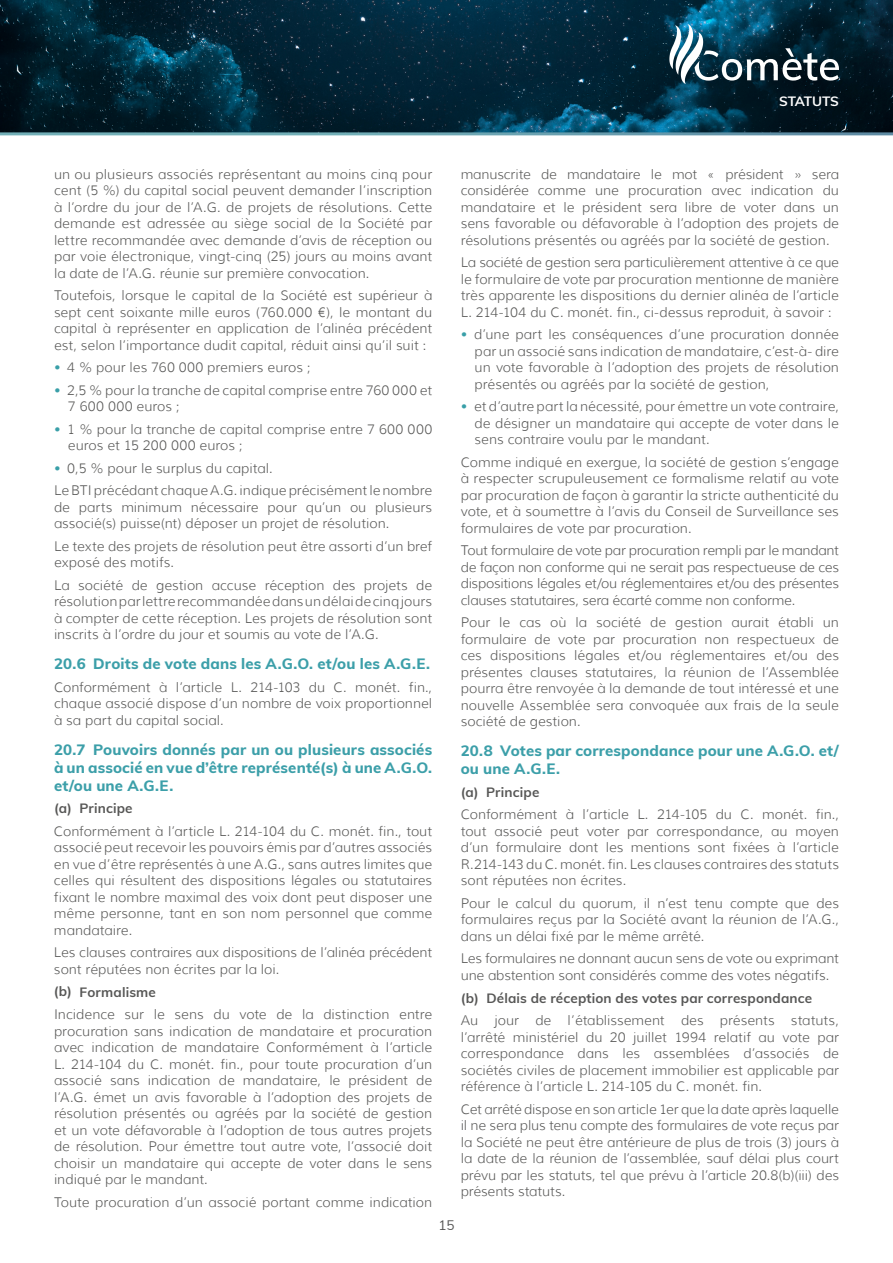
<style>
.page{position:relative;width:893px;height:1263px;background:#fff}
.page>*{position:absolute;margin:0;border:0;box-sizing:border-box;transform-origin:0 0}
.t1{font:800 15px/18px "Muli";letter-spacing:.01em;color:#3c9fa9;text-align:justify}
.t2{font:300 13.5px/16.5px "Muli";letter-spacing:.005em;color:#575756;text-align:justify}
.t3{font:700 13.5px "Muli";letter-spacing:.01em;color:#575756}
.t4{font:700 13.5px "Muli";letter-spacing:-.02em;color:#fff}
.t5{font:13.5px "Muli";color:#575756}
.s1{color:#399fa8}
</style>
<div class="page">
<img style="left:0;top:0;width:893px;height:132px">
<svg style="left:669px;top:24px;width:170px;height:60px"></svg>
<p class="t2" style="left:54px;top:166px;width:380px">un ou plusieurs associés représentant au moins cinq pour cent (5 %) du capital social peuvent demander l’inscription à l’ordre du jour de l’A.G. de projets de résolutions. Cette demande est adressée au siège social de la Société par lettre recommandée avec demande d’avis de réception ou par voie électronique, vingt-cinq (25) jours au moins avant la date de l’A.G. réunie sur première convocation.</p>
<p class="t2" style="left:54px;top:287px;width:380px">Toutefois, lorsque le capital de la Société est supérieur à sept cent soixante mille euros (760.000 €), le montant du capital à représenter en application de l’alinéa précédent est, selon l’importance dudit capital, réduit ainsi qu’il suit :</p>
<p class="t2" style="left:54px;top:359px;width:258px"><span class="s1">•</span> 4 % pour les 760 000 premiers euros ;</p>
<p class="t2" style="left:68px;top:382px;width:366px;text-indent:-14px"><span class="s1">•</span> 2,5 % pour la tranche de capital comprise entre 760 000 et<br>7 600 000 euros ;</p>
<p class="t2" style="left:68px;top:421px;width:366px;text-indent:-14px"><span class="s1">•</span> 1 % pour la tranche de capital comprise entre 7 600 000 euros et 15 200 000 euros ;</p>
<p class="t2" style="left:54px;top:457px;width:380px;line-height:22.5px"><span class="s1">•</span> 0,5 % pour le surplus du capital.<br>Le BTI précédant chaque A.G. indique précisément le nombre</p>
<p class="t2" style="left:54px;top:499px;width:380px">de parts minimum nécessaire pour qu’un ou plusieurs associé(s) puisse(nt) déposer un projet de résolution.</p>
<p class="t2" style="left:54px;top:538px;width:380px">Le texte des projets de résolution peut être assorti d’un bref exposé des motifs.</p>
<p class="t2" style="left:54px;top:577px;width:380px">La société de gestion accuse réception des projets de résolution par lettre recommandée dans un délai de cinq jours à compter de cette réception. Les projets de résolution sont inscrits à l’ordre du jour et soumis au vote de l’A.G.</p>
<p class="t1" style="left:54px;top:654px;width:378px">20.6 Droits de vote dans les A.G.O. et/ou les A.G.E.</p>
<p class="t2" style="left:54px;top:679px;width:380px">Conformément à l’article L. 214-103 du C. monét. fin., chaque associé dispose d’un nombre de voix proportionnel à sa part du capital social.</p>
<p class="t1" style="left:54px;top:740px;width:380px">20.7 Pouvoirs donnés par un ou plusieurs associés à un associé en vue d’être représenté(s) à une A.G.O. et/ou une A.G.E.</p>
<p class="t3" style="left:54px;top:799px;width:80px">(a) Principe</p>
<p class="t2" style="left:54px;top:823px;width:380px">Conformément à l’article L. 214-104 du C. monét. fin., tout associé peut recevoir les pouvoirs émis par d’autres associés en vue d’être représentés à une A.G., sans autres limites que celles qui résultent des dispositions légales ou statutaires fixant le nombre maximal des voix dont peut disposer une même personne, tant en son nom personnel que comme mandataire.</p>
<p class="t2" style="left:54px;top:944px;width:380px">Les clauses contraires aux dispositions de l’alinéa précédent sont réputées non écrites par la loi.</p>
<p class="t3" style="left:54px;top:982px;width:104px">(b) Formalisme</p>
<p class="t2" style="left:54px;top:1006px;width:380px">Incidence sur le sens du vote de la distinction entre procuration sans indication de mandataire et procuration avec indication de mandataire Conformément à l’article L. 214-104 du C. monét. fin., pour toute procuration d’un associé sans indication de mandataire, le président de l’A.G. émet un avis favorable à l’adoption des projets de résolution présentés ou agréés par la société de gestion et un vote défavorable à l’adoption de tous autres projets de résolution. Pour émettre tout autre vote, l’associé doit choisir un mandataire qui accepte de voter dans le sens indiqué par le mandant.</p>
<p class="t2" style="left:54px;top:1193px;width:380px">Toute procuration d’un associé portant comme indication</p>
<p class="t4" style="left:779px;top:91px;width:61px">STATUTS</p>
<p class="t2" style="left:461px;top:166px;width:380px">manuscrite de mandataire le mot « président » sera considérée comme une procuration avec indication du mandataire et le président sera libre de voter dans un sens favorable ou défavorable à l’adoption des projets de résolutions présentés ou agréés par la société de gestion.</p>
<p class="t2" style="left:461px;top:254px;width:380px">La société de gestion sera particulièrement attentive à ce que le formulaire de vote par procuration mentionne de manière très apparente les dispositions du dernier alinéa de l’article L. 214-104 du C. monét. fin., ci-dessus reproduit, à savoir :</p>
<p class="t2" style="left:475px;top:326px;width:366px;text-indent:-14px"><span class="s1">•</span> d’une part les conséquences d’une procuration donnée par un associé sans indication de mandataire, c’est-à- dire un vote favorable à l’adoption des projets de résolution présentés ou agréés par la société de gestion,</p>
<p class="t2" style="left:475px;top:398px;width:366px;text-indent:-14px"><span class="s1">•</span> et d’autre part la nécessité, pour émettre un vote contraire, de désigner un mandataire qui accepte de voter dans le sens contraire voulu par le mandant.</p>
<p class="t2" style="left:461px;top:454px;width:380px">Comme indiqué en exergue, la société de gestion s’engage à respecter scrupuleusement ce formalisme relatif au vote par procuration de façon à garantir la stricte authenticité du vote, et à soumettre à l’avis du Conseil de Surveillance ses formulaires de vote par procuration.</p>
<p class="t2" style="left:461px;top:542px;width:380px">Tout formulaire de vote par procuration rempli par le mandant de façon non conforme qui ne serait pas respectueuse de ces dispositions légales et/ou réglementaires et/ou des présentes clauses statutaires, sera écarté comme non conforme.</p>
<p class="t2" style="left:461px;top:614px;width:380px">Pour le cas où la société de gestion aurait établi un formulaire de vote par procuration non respectueux de ces dispositions légales et/ou réglementaires et/ou des présentes clauses statutaires, la réunion de l’Assemblée pourra être renvoyée à la demande de tout intéressé et une nouvelle Assemblée sera convoquée aux frais de la seule société de gestion.</p>
<p class="t1" style="left:461px;top:741px;width:380px">20.8 Votes par correspondance pour une A.G.O. et/ ou une A.G.E.</p>
<p class="t3" style="left:461px;top:782px;width:80px">(a) Principe</p>
<p class="t2" style="left:461px;top:806px;width:380px">Conformément à l’article L. 214-105 du C. monét. fin., tout associé peut voter par correspondance, au moyen d’un formulaire dont les mentions sont fixées à l’article R.214-143 du C. monét. fin. Les clauses contraires des statuts sont réputées non écrites.</p>
<p class="t2" style="left:461px;top:895px;width:380px">Pour le calcul du quorum, il n’est tenu compte que des formulaires reçus par la Société avant la réunion de l’A.G., dans un délai fixé par le même arrêté.</p>
<p class="t2" style="left:461px;top:950px;width:380px">Les formulaires ne donnant aucun sens de vote ou exprimant une abstention sont considérés comme des votes négatifs.</p>
<p class="t3" style="left:461px;top:988px;width:353px">(b) Délais de réception des votes par correspondance</p>
<p class="t2" style="left:461px;top:1012px;width:380px">Au jour de l’établissement des présents statuts, l’arrêté ministériel du 20 juillet 1994 relatif au vote par correspondance dans les assemblées d’associés de sociétés civiles de placement immobilier est applicable par référence à l’article L. 214-105 du C. monét. fin.</p>
<p class="t2" style="left:461px;top:1100px;width:380px">Cet arrêté dispose en son article 1er que la date après laquelle il ne sera plus tenu compte des formulaires de vote reçus par la Société ne peut être antérieure de plus de trois (3) jours à la date de la réunion de l’assemblée, sauf délai plus court prévu par les statuts, tel que prévu à l’article 20.8(b)(iii) des présents statuts.</p>
<p class="t5" style="left:438px;top:1215px;width:18px">15</p>
</div>
